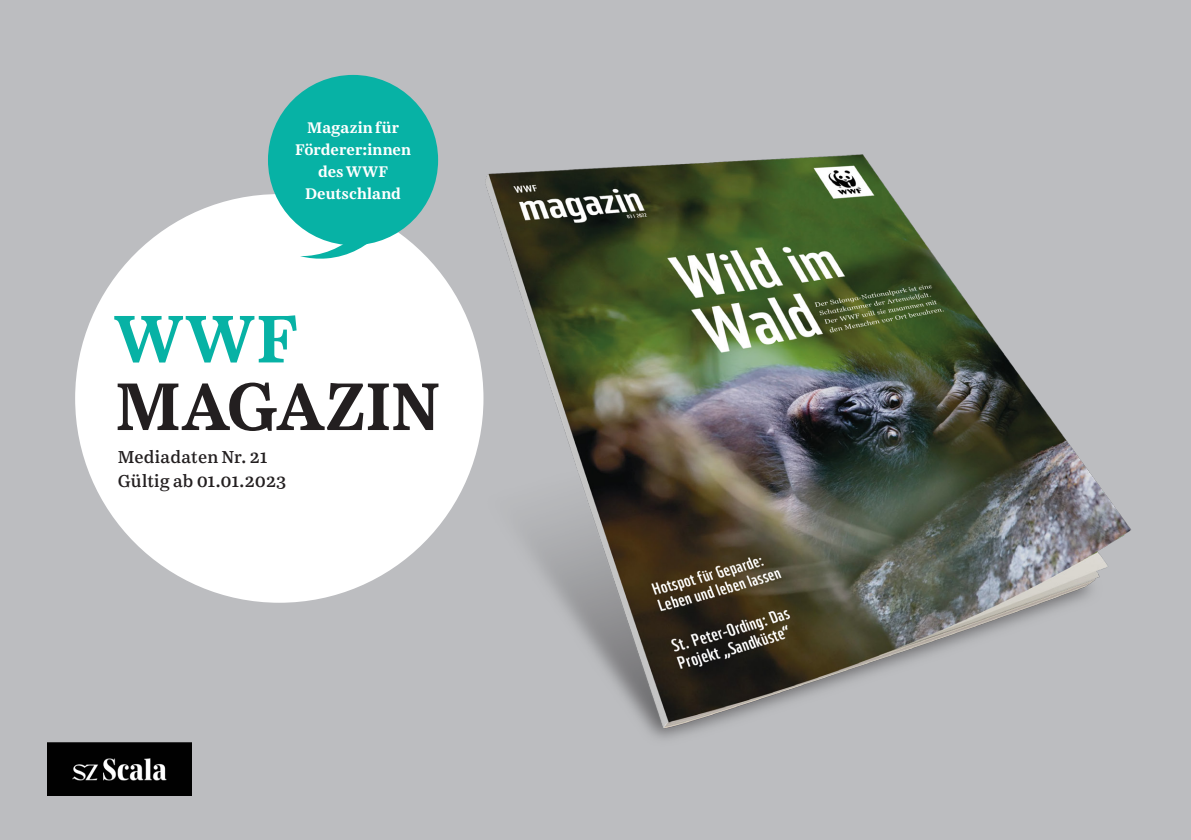
<style>
.page{position:relative;width:1191px;height:840px;background:#fff}
.page>*{position:absolute;margin:0;border:0;box-sizing:border-box;transform-origin:0 0}
.Überschrift_1{font:700 70px "S Zo Text";letter-spacing:-.015em;color:#231f20}
.Überschrift_1-2{font:700 70px "S Zo Text";color:#07b2a5}
.Überschrift_3{font:500 18px "S Zo Text";letter-spacing:.01em;color:#231f20}
.Störer_Text{font:700 16px "S Zo Text";letter-spacing:.005em;color:#fff}
</style>
<div class="page">
<div style="left:0;top:0;width:1191px;height:839px;background:#bcbdc0"></div>
<img style="left:47px;top:74px;width:1084px;height:722px">
<img style="left:48px;top:742px;width:143px;height:52px">
<div style="left:75px;top:194px;width:408px;height:408px;background:#fff;border-radius:50%"></div>
<div style="left:268px;top:75px;width:170px;height:170px;background:#07b2a5;border-radius:50%"></div>
<svg style="left:300px;top:226px;width:104px;height:33px"></svg>
<p class="Störer_Text" style="left:307px;top:117px;width:94px">Magazin für</p>
<p class="Störer_Text" style="left:295px;top:139px;width:117px">Förderer:innen</p>
<p class="Störer_Text" style="left:318px;top:161px;width:71px">des WWF</p>
<p class="Störer_Text" style="left:305px;top:183px;width:97px">Deutschland</p>
<p class="Überschrift_1-2" style="left:115px;top:294px;width:184px">WWF</p>
<p class="Überschrift_1" style="left:115px;top:362px;width:327px">MAGAZIN</p>
<p class="Überschrift_3" style="left:118px;top:445px;width:151px">Mediadaten Nr. 21</p>
<p class="Überschrift_3" style="left:118px;top:469px;width:170px">Gültig ab 01.01.2023</p>
</div>
